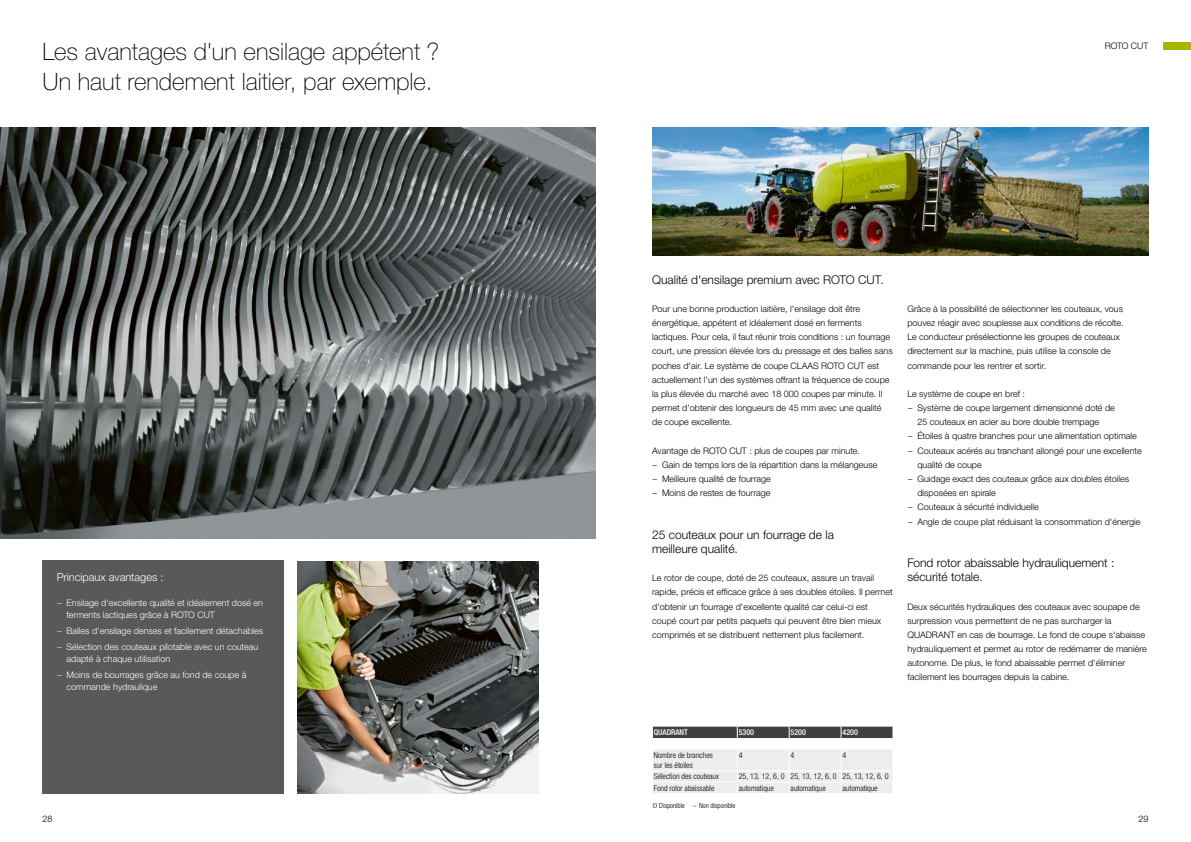
<style>
.page{position:relative;width:1191px;height:842px;background:#fff}
.page>*{position:absolute;margin:0;border:0;box-sizing:border-box;transform-origin:0 0}
.t1{font:100 24px/30px "CLAAS Helvetica Neue";color:#000}
.t2{font:300 12px/14.2px "CLAAS Helvetica Neue";color:#000}
.t3{font:300 11px "CLAAS Helvetica Neue";color:#fff}
.t4{font:300 9px/14.2px "CLAAS Helvetica Neue";color:#000}
.t5{font:300 9px/15.8px "CLAAS Helvetica Neue";color:#fff}
.t6{font:300 condensed 8px/10px "CLAAS Helvetica Neue";color:#000}
.t7{font:500 condensed 8px "CLAAS Helvetica Neue";color:#fff}
.t8{font:300 condensed 7px "CLAAS Helvetica Neue";color:#000}
</style>
<div class="page">
<div style="left:1162px;top:43px;width:29px;height:7px;background:#aab500"></div>
<img style="left:0;top:128px;width:595px;height:411px">
<img style="left:652px;top:128px;width:496px;height:127px">
<img style="left:298px;top:561px;width:241px;height:233px">
<div style="left:43px;top:560px;width:240px;height:234px;background:#595959"></div>
<div style="left:653px;top:727px;width:240px;height:11px;background:#404040"></div>
<div style="left:653px;top:749px;width:239px;height:44px;background:#ededed"></div>
<hr style="left:652px;top:770px;width:85px;height:1px;background:#fff">
<hr style="left:652px;top:782px;width:85px;height:1px;background:#fff">
<hr style="left:737px;top:770px;width:52px;height:1px;background:#fff">
<hr style="left:789px;top:770px;width:52px;height:1px;background:#fff">
<hr style="left:841px;top:770px;width:52px;height:1px;background:#fff">
<hr style="left:737px;top:782px;width:52px;height:1px;background:#fff">
<hr style="left:789px;top:782px;width:52px;height:1px;background:#fff">
<hr style="left:841px;top:782px;width:52px;height:1px;background:#fff">
<h1 class="t1" style="left:43px;top:37px;width:398px">Les avantages d'un ensilage appétent ?<br>Un haut rendement laitier, par exemple.</h1>
<p class="t3" style="left:57px;top:570px;width:108px">Principaux avantages :</p>
<p class="t5" style="left:67px;top:597px;width:198px;line-height:12.4px;text-indent:-10px">− Ensilage d'excellente qualité et idéalement dosé en ferments lactiques grâce à ROTO CUT</p>
<p class="t5" style="left:57px;top:623px;width:208px">− Balles d'ensilage denses et facilement détachables − Sélection des couteaux pilotable avec un couteau</p>
<p class="t5" style="left:57px;top:651px;width:191px;text-indent:10px">adapté à chaque utilisation<br>− Moins de bourrages grâce au fond de coupe à</p>
<p class="t5" style="left:67px;top:679px;width:92px">commande hydraulique</p>
<p class="t4" style="left:1104px;top:39px;width:45px">ROTO CUT</p>
<h2 class="t2" style="left:652px;top:272px;width:233px">Qualité d'ensilage premium avec ROTO CUT.</h2>
<p class="t4" style="left:652px;top:302px;width:242px">Pour une bonne production laitière, l'ensilage doit être énergétique, appétent et idéalement dosé en ferments lactiques. Pour cela, il faut réunir trois conditions : un fourrage court, une pression élevée lors du pressage et des balles sans poches d'air. Le système de coupe CLAAS ROTO CUT est actuellement l'un des systèmes offrant la fréquence de coupe la plus élevée du marché avec 18 000 coupes par minute. Il permet d'obtenir des longueurs de 45 mm avec une qualité de coupe excellente.</p>
<p class="t4" style="left:652px;top:443px;width:227px">Avantage de ROTO CUT : plus de coupes par minute.<br>− Gain de temps lors de la répartition dans la mélangeuse − Meilleure qualité de fourrage<br>− Moins de restes de fourrage</p>
<h2 class="t2" style="left:652px;top:527px;width:183px">25 couteaux pour un fourrage de la meilleure qualité.</h2>
<p class="t4" style="left:652px;top:571px;width:242px">Le rotor de coupe, doté de 25 couteaux, assure un travail rapide, précis et efficace grâce à ses doubles étoiles. Il permet d'obtenir un fourrage d'excellente qualité car celui-ci est coupé court par petits paquets qui peuvent être bien mieux comprimés et se distribuent nettement plus facilement.</p>
<p class="t4" style="left:907px;top:302px;width:218px">Grâce à la possibilité de sélectionner les couteaux, vous pouvez réagir avec souplesse aux conditions de récolte.<br>Le conducteur présélectionne les groupes de couteaux directement sur la machine, puis utilise la console de commande pour les rentrer et sortir.</p>
<p class="t4" style="left:907px;top:387px;width:119px">Le système de coupe en bref :</p>
<p class="t4" style="left:907px;top:401px;width:209px">− Système de coupe largement dimensionné doté de</p>
<p class="t4" style="left:917px;top:415px;width:183px">25 couteaux en acier au bore double trempage</p>
<p class="t4" style="left:907px;top:429px;width:231px">− Étoiles à quatre branches pour une alimentation optimale</p>
<p class="t4" style="left:907px;top:443px;width:236px">− Couteaux acérés au tranchant allongé pour une excellente</p>
<p class="t4" style="left:917px;top:458px;width:66px">qualité de coupe</p>
<p class="t4" style="left:907px;top:472px;width:223px">− Guidage exact des couteaux grâce aux doubles étoiles</p>
<p class="t4" style="left:917px;top:486px;width:80px">disposées en spirale</p>
<p class="t4" style="left:907px;top:500px;width:133px">− Couteaux à sécurité individuelle</p>
<p class="t4" style="left:907px;top:514px;width:235px">− Angle de coupe plat réduisant la consommation d'énergie</p>
<h2 class="t2" style="left:907px;top:556px;width:208px">Fond rotor abaissable hydrauliquement : sécurité totale.</h2>
<p class="t4" style="left:907px;top:599px;width:241px">Deux sécurités hydrauliques des couteaux avec soupape de surpression vous permettent de ne pas surcharger la QUADRANT en cas de bourrage. Le fond de coupe s'abaisse hydrauliquement et permet au rotor de redémarrer de manière autonome. De plus, le fond abaissable permet d'éliminer facilement les bourrages depuis la cabine.</p>
<p class="t7" style="left:654px;top:727px;width:36px">QUADRANT</p>
<p class="t7" style="left:738px;top:727px;width:17px">5300</p>
<p class="t7" style="left:790px;top:727px;width:17px">5200</p>
<p class="t7" style="left:842px;top:727px;width:17px">4200</p>
<p class="t6" style="left:654px;top:750px;width:60px">Nombre de branches sur les étoiles</p>
<p class="t6" style="left:738px;top:750px;width:5px">4</p>
<p class="t6" style="left:790px;top:750px;width:5px">4</p>
<p class="t6" style="left:842px;top:750px;width:5px">4</p>
<p class="t6" style="left:654px;top:772px;width:67px">Sélection des couteaux</p>
<p class="t6" style="left:738px;top:772px;width:151px">25, 13, 12, 6, 0 25, 13, 12, 6, 0 25, 13, 12, 6, 0</p>
<p class="t6" style="left:654px;top:783px;width:62px">Fond rotor abaissable</p>
<p class="t6" style="left:738px;top:783px;width:37px">automatique</p>
<p class="t6" style="left:790px;top:783px;width:37px">automatique</p>
<p class="t6" style="left:842px;top:783px;width:37px">automatique</p>
<p class="t8" style="left:652px;top:801px;width:84px">□ Disponible – Non disponible</p>
<p class="t4" style="left:43px;top:812px;width:11px">28</p>
<p class="t4" style="left:1138px;top:812px;width:11px">29</p>
</div>
